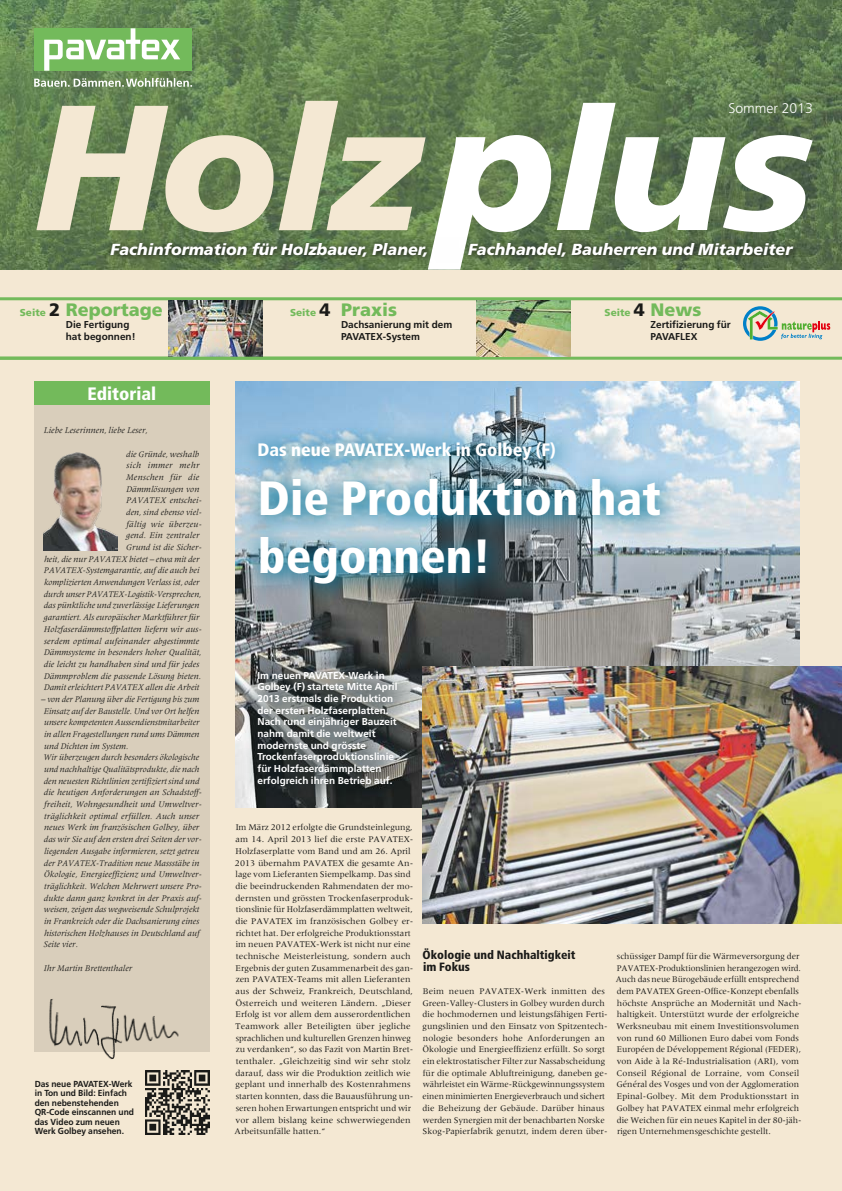
<style>
.page{position:relative;width:842px;height:1191px;background:#f4e8d3}
.page>*{position:absolute;margin:0;border:0;box-sizing:border-box;transform-origin:0 0}
.t1{font:900 condensed 48px/58.4px "Frutiger";color:#fff}
.t2{font:900 condensed 18px "Frutiger";color:#fff}
.t3{font:900 18px "Frutiger";color:#73ba5b}
.t4{font:italic 900 16px "Frutiger";color:#fff}
.t5{font:300 14px "Frutiger";color:#fff}
.t6{font:900 condensed 12px/11.7px "Frutiger";color:#1a1a18}
.t7{font:700 10px/11.7px "Frutiger";color:#fff}
.t8{font:700 10px/11.7px "Frutiger";color:#1a1a18}
.t9{font:9px/11.7px "Meridien";color:#1a1a18}
.t10{font:italic 9px/11.7px "Meridien";color:#1a1a18;text-align:right}
.t11{font:700 8.8px/9.5px "Frutiger";color:#1a1a18}
.s1{font-size:10px}
.s2{color:#1a1a18}
.s3{font-weight:900;color:#73ba5b}
.s4{font-weight:900;font-size:18px}
.s5{font-weight:900;font-size:18px;color:#73ba5b}
</style>
<div class="page">
<img style="left:235px;top:381px;width:564px;height:426px">
<div style="left:34px;top:381px;width:176px;height:671px;background:#d9cebb"></div>
<img style="left:0;top:0;width:842px;height:270px">
<img style="left:44px;top:452px;width:74px;height:98px">
<div style="left:34px;top:381px;width:176px;height:24px;background:#73ba5b"></div>
<img style="left:49px;top:999px;width:130px;height:60px">
<svg style="left:36px;top:101px;width:390px;height:131px"></svg>
<svg style="left:428px;top:103px;width:385px;height:167px;background:#a2b199"></svg>
<svg style="left:105px;top:237px;width:694px;height:26px;background:#586c4a"></svg>
<hr style="left:0;top:297px;width:842px;height:3px;background:#73ba5b">
<hr style="left:0;top:357px;width:842px;height:3px;background:#73ba5b">
<img style="left:477px;top:300px;width:94px;height:57px">
<img style="left:168px;top:300px;width:94px;height:57px">
<div style="left:34px;top:28px;width:158px;height:43px;background:#73ba5b"></div>
<svg style="left:44px;top:28px;width:136px;height:43px"></svg>
<svg style="left:34px;top:78px;width:158px;height:9px"></svg>
<img style="left:239px;top:423px;width:443px;height:184px">
<img style="left:422px;top:667px;width:420px;height:257px">
<img style="left:145px;top:1070px;width:64px;height:64px">
<svg style="left:743px;top:306px;width:87px;height:35px"></svg>
<svg style="left:238px;top:651px;width:182px;height:157px;background:#5d6161"></svg>
<h3 class="t5" style="left:728px;top:100px;width:86px">Sommer 2013</h3>
<h3 class="t4" style="left:111px;top:240px;width:319px">Fachinformation für Holzbauer, Planer,</h3>
<h3 class="t4" style="left:468px;top:240px;width:326px">Fachhandel, Bauherren und Mitarbeiter</h3>
<h2 class="t3" style="left:20px;top:299px;width:145px"><span class="s1">Seite</span> <span class="s2">2</span> Reportage</h2>
<p class="t8" style="left:66px;top:319px;width:71px">Die Fertigung hat begonnen!</p>
<h2 class="t2" style="left:88px;top:383px;width:70px">Editorial</h2>
<p class="t10" style="left:44px;top:424px;width:106px">Liebe Leserinnen, liebe Leser,</p>
<p class="t10" style="left:44px;top:448px;width:160px">die Gründe, weshalb<br>sich immer mehr<br>Menschen für die<br>Dämmlösungen von<br>PAVATEX entschei-<br>den, sind ebenso viel-<br>fältig wie überzeu-<br>gend. Ein zentraler<br>Grund ist die Sicher-<br>heit, die nur PAVATEX bietet – etwa mit der PAVATEX-Systemgarantie, auf die auch bei komplizierten Anwendungen Verlass ist, oder durch unser PAVATEX-Logistik-Versprechen, das pünktliche und zuverlässige Lieferungen garantiert. Als europäischer Marktführer für Holzfaserdämmstoffplatten liefern wir aus&shy;serdem optimal aufeinander abgestimmte Dämmsysteme in besonders hoher Qualität, die leicht zu handhaben sind und für jedes Dämmproblem die passende Lösung bieten.<br>Damit erleichtert PAVATEX allen die Arbeit</p>
<p class="t10" style="left:41px;top:693px;width:162px;text-align:left">– von der Planung über die Fertigung bis zum Einsatz auf der Baustelle. Und vor Ort helfen unsere kompetenten Aussendienstmitarbeiter in allen Fragestellungen rund ums Dämmen und Dichten im System.<br>Wir überzeugen durch besonders ökologische und nachhaltige Qualitätsprodukte, die nach den neuesten Richtlinien zertifiziert sind und die heutigen Anforderungen an Schadstoff&shy;freiheit, Wohngesundheit und Umweltver&shy;träglichkeit optimal erfüllen. Auch unser neues Werk im französischen Golbey, über das wir Sie auf den ersten drei Seiten der vor&shy;liegenden Ausgabe informieren, setzt getreu der PAVATEX-Tradition neue Massstäbe in Ökologie, Energieeffizienz und Umweltver&shy;träglichkeit. Welchen Mehrwert unsere Pro&shy;dukte dann ganz konkret in der Praxis auf&shy;weisen, zeigen das wegweisende Schulprojekt in Frankreich oder die Dachsanierung eines historischen Holzhauses in Deutschland auf Seite vier.</p>
<p class="t10" style="left:44px;top:962px;width:90px">Ihr Martin Brettenthaler</p>
<p class="t11" style="left:35px;top:1078px;width:101px">Das neue PAVATEX-Werk in Ton und Bild: Einfach den nebenstehenden<br>QR-Code einscannen und das Video zum neuen<br>Werk Golbey ansehen.</p>
<h2 class="t3" style="left:290px;top:299px;width:109px"><span class="s1">Seite</span> <span class="s2">4</span> Praxis</h2>
<p class="t8" style="left:341px;top:319px;width:113px">Dachsanierung mit dem<br>PAVATEX-System</p>
<p class="t8" style="left:650px;top:307px;width:82px;text-indent:-46px"><span class="s3">Seite</span> <span class="s4">4</span> <span class="s5">News<br></span>Zertifizierung für<br>PAVAFLEX</p>
<h2 class="t2" style="left:258px;top:439px;width:300px">Das neue PAVATEX-Werk in Golbey (F)</h2>
<h1 class="t1" style="left:258px;top:469px;width:405px">Die Produktion hat begonnen!</h1>
<p class="t7" style="left:257px;top:669px;width:142px">Im neuen PAVATEX-Werk in<br>Golbey (F) startete Mitte April<br>2013 erstmals die Produktion der ersten Holzfaserplatten.<br>Nach rund einjähriger Bauzeit nahm damit die weltweit modernste und grösste<br>Trockenfaserproduktionslinie für Holzfaserdämmplatten erfolgreich ihren Betrieb auf.</p>
<p class="t9" style="left:234px;top:821px;width:180px">Im März 2012 erfolgte die Grundsteinlegung, am 14. April 2013 lief die erste PAVATEX-Holzfaserplatte vom Band und am 26. April 2013 übernahm PAVATEX die gesamte An&shy;lage vom Lieferanten Siempelkamp. Das sind die beeindruckenden Rahmendaten der mo&shy;dernsten und grössten Trockenfaserproduk&shy;tionslinie für Holzfaserdämmplatten weltweit, die PAVATEX im französischen Golbey er&shy;richtet hat. Der erfolgreiche Produktionsstart im neuen PAVATEX-Werk ist nicht nur eine technische Meisterleistung, sondern auch Ergebnis der guten Zusammenarbeit des gan&shy;zen PAVATEX-Teams mit allen Lieferanten aus der Schweiz, Frankreich, Deutschland, Österreich und weiteren Ländern. „Dieser Erfolg ist vor allem dem ausserordentlichen Teamwork aller Beteiligten über jegliche sprachlichen und kulturellen Grenzen hinweg zu verdanken“, so das Fazit von Martin Bret&shy;tenthaler. „Gleichzeitig sind wir sehr stolz darauf, dass wir die Produktion zeitlich wie geplant und innerhalb des Kostenrahmens starten konnten, dass die Bauausführung un&shy;seren hohen Erwartungen entspricht und wir vor allem bislang keine schwerwiegenden Arbeitsunfälle hatten.“</p>
<h3 class="t6" style="left:423px;top:949px;width:154px">Ökologie und Nachhaltigkeit im Fokus</h3>
<p class="t9" style="left:422px;top:985px;width:187px">Beim neuen PAVATEX-Werk inmitten des Green-Valley-Clusters in Golbey wurden durch die hochmodernen und leistungsfähigen Ferti&shy;gungslinien und den Einsatz von Spitzentech&shy;nologie besonders hohe Anforderungen an Ökologie und Energieeffizienz erfüllt. So sorgt ein elektrostatischer Filter zur Nassabscheidung für die optimale Abluftreinigung, daneben ge&shy;währleistet ein Wärme-Rückgewinnungssystem einen minimierten Energieverbrauch und sichert die Beheizung der Gebäude. Darüber hinaus werden Synergien mit der benachbarten Norske Skog-Papierfabrik genutzt, indem deren über-</p>
<p class="t9" style="left:616px;top:950px;width:187px">schüssiger Dampf für die Wärmeversorgung der PAVATEX-Produktionslinien herangezogen wird.<br>Auch das neue Bürogebäude erfüllt entsprechend dem PAVATEX Green-Office-Konzept ebenfalls höchste Ansprüche an Modernität und Nach&shy;haltigkeit. Unterstützt wurde der erfolgreiche Werksneubau mit einem Investitionsvolumen von rund 60 Millionen Euro dabei vom Fonds Européen de Développement Régional (FEDER), von Aide à la Ré-Industrialisation (ARI), vom Conseil Régional de Lorraine, vom Conseil Général des Vosges und von der Agglomeration Epinal-Golbey. Mit dem Produktionsstart in Golbey hat PAVATEX einmal mehr erfolgreich die Weichen für ein neues Kapitel in der 80-jäh&shy;rigen Unternehmensgeschichte gestellt.</p>
</div>
